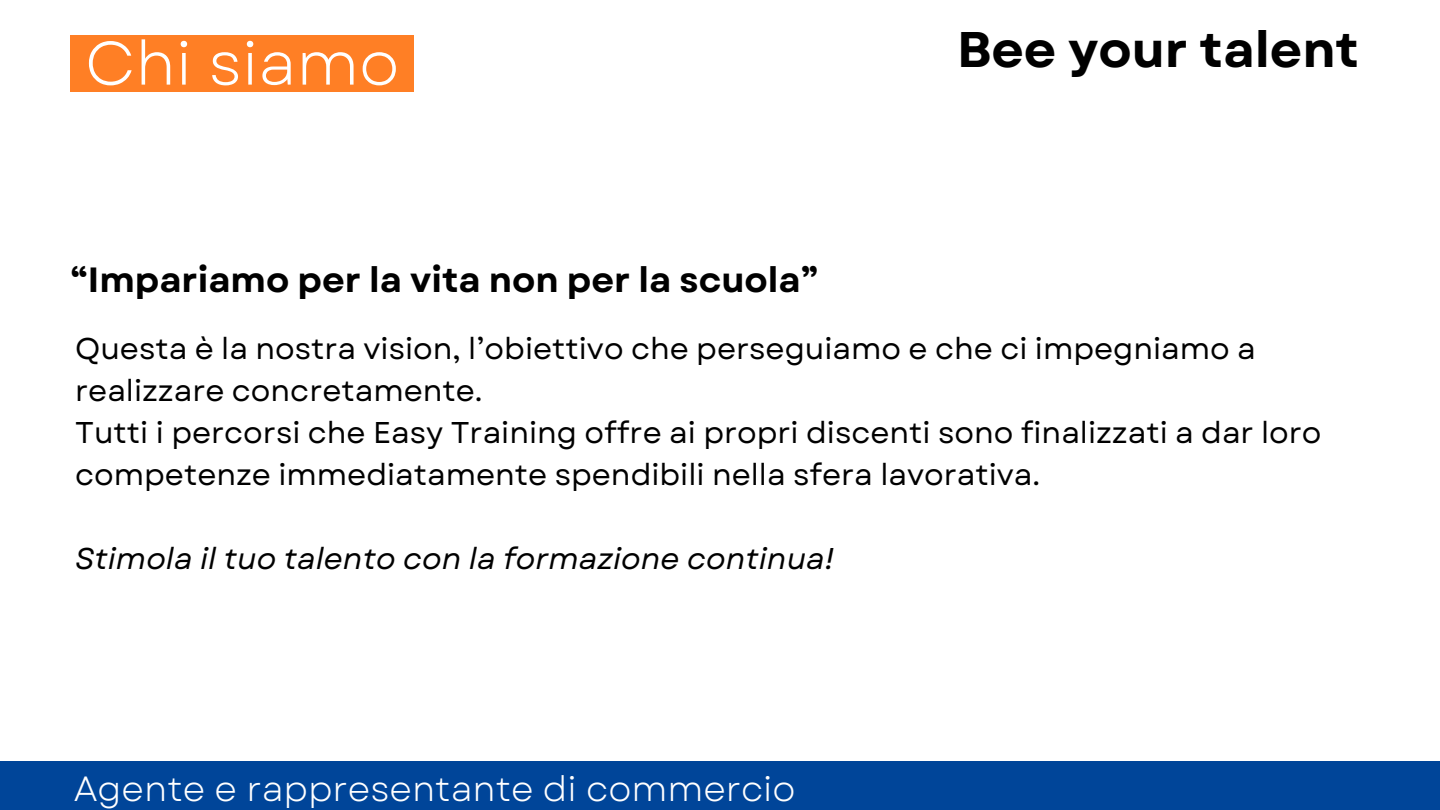
<style>
.page{position:relative;width:1440px;height:810px;background:#fff}
.page>*{position:absolute;margin:0;border:0;box-sizing:border-box;transform-origin:0 0}
.t1{font:61.2px "Garet";color:#fff}
.t2{font:700 50px "Garet";color:#000}
.t3{font:700 35px "Garet";color:#000}
.t4{font:35px "Garet";color:#fff}
.t5{font:30px/42px "Garet";color:#000}
.t6{font:italic 30px "Garet";color:#000}
</style>
<div class="page">
<div style="left:70px;top:35px;width:344px;height:57px;background:#ff7f25"></div>
<div style="left:0;top:762px;width:1440px;height:48px;background:#004599"></div>
<h1 class="t1" style="left:85px;top:19px;width:316px">Chi siamo</h1>
<h2 class="t2" style="left:957px;top:14px;width:403px">Bee your talent</h2>
<p class="t3" style="left:70px;top:255px;width:749px">“Impariamo per la vita non per la scuola”</p>
<p class="t5" style="left:75px;top:328px;width:1248px">Questa è la nostra vision, l’obiettivo che perseguiamo e che ci impegniamo a realizzare concretamente.<br>Tutti i percorsi che Easy Training offre ai propri discenti sono finalizzati a dar loro competenze immediatamente spendibili nella sfera lavorativa.</p>
<p class="t6" style="left:75px;top:537px;width:760px">Stimola il tuo talento con la formazione continua!</p>
<p class="t4" style="left:74px;top:763px;width:723px">Agente e rappresentante di commercio</p>
</div>
